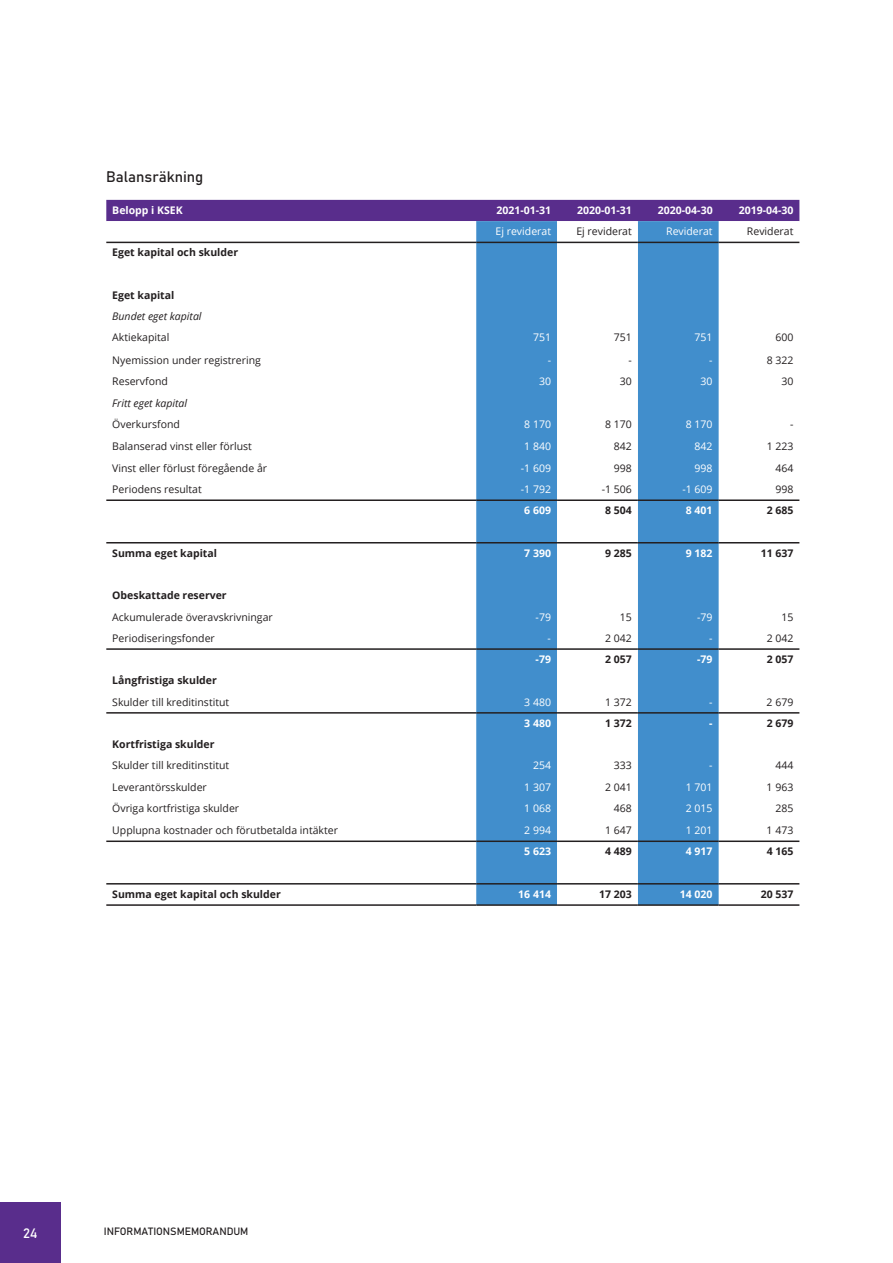
<style>
.page{position:relative;width:893px;height:1263px;background:#fff}
.page>*{position:absolute;margin:0;border:0;box-sizing:border-box;transform-origin:0 0}
.t1{font:15px "Bahnschrift";color:#231f20}
.t2{font:13.5px "Bahnschrift";color:#fff}
.t3{font:10.5px "Open Sans";color:#231f20}
.t4{font:700 10.5px "Open Sans";color:#231f20}
.t5{font:10.5px "Open Sans";color:#fff}
.t6{font:700 10.5px "Open Sans";color:#fff}
.t7{font:italic 10.5px "Open Sans";color:#231f20}
.t8{font:10.5px "Bahnschrift";color:#231f20}
</style>
<div class="page">
<div style="left:0;top:1202px;width:61px;height:61px;background:#592d8c"></div>
<div style="left:106px;top:200px;width:693px;height:21px;background:#592d8c"></div>
<svg style="left:476px;top:221px;width:243px;height:683px;background:#4992cd"></svg>
<svg style="left:557px;top:221px;width:81px;height:683px"></svg>
<hr style="left:106px;top:242px;width:370px;height:1px;background:#231f20">
<hr style="left:476px;top:242px;width:81px;height:1px;background:#231f20">
<hr style="left:557px;top:242px;width:81px;height:1px;background:#231f20">
<hr style="left:638px;top:242px;width:81px;height:1px;background:#231f20">
<hr style="left:719px;top:242px;width:80px;height:1px;background:#231f20">
<hr style="left:106px;top:499px;width:370px;height:2px;background:#231f20">
<hr style="left:476px;top:499px;width:81px;height:2px;background:#231f20">
<hr style="left:557px;top:499px;width:81px;height:2px;background:#231f20">
<hr style="left:638px;top:499px;width:81px;height:2px;background:#231f20">
<hr style="left:719px;top:499px;width:80px;height:2px;background:#231f20">
<hr style="left:106px;top:542px;width:370px;height:1px;background:#231f20">
<hr style="left:476px;top:542px;width:81px;height:1px;background:#231f20">
<hr style="left:557px;top:542px;width:81px;height:1px;background:#231f20">
<hr style="left:638px;top:542px;width:81px;height:1px;background:#231f20">
<hr style="left:719px;top:542px;width:80px;height:1px;background:#231f20">
<hr style="left:106px;top:648px;width:370px;height:2px;background:#231f20">
<hr style="left:476px;top:648px;width:81px;height:2px;background:#231f20">
<hr style="left:557px;top:648px;width:81px;height:2px;background:#231f20">
<hr style="left:638px;top:648px;width:81px;height:2px;background:#231f20">
<hr style="left:719px;top:648px;width:80px;height:2px;background:#231f20">
<hr style="left:106px;top:712px;width:370px;height:2px;background:#231f20">
<hr style="left:476px;top:712px;width:81px;height:2px;background:#231f20">
<hr style="left:557px;top:712px;width:81px;height:2px;background:#231f20">
<hr style="left:638px;top:712px;width:81px;height:2px;background:#231f20">
<hr style="left:719px;top:712px;width:80px;height:2px;background:#231f20">
<hr style="left:106px;top:840px;width:370px;height:2px;background:#231f20">
<hr style="left:476px;top:840px;width:81px;height:2px;background:#231f20">
<hr style="left:557px;top:840px;width:81px;height:2px;background:#231f20">
<hr style="left:638px;top:840px;width:81px;height:2px;background:#231f20">
<hr style="left:719px;top:840px;width:80px;height:2px;background:#231f20">
<hr style="left:106px;top:883px;width:370px;height:1px;background:#231f20">
<hr style="left:476px;top:883px;width:81px;height:1px;background:#231f20">
<hr style="left:557px;top:883px;width:81px;height:1px;background:#231f20">
<hr style="left:638px;top:883px;width:81px;height:1px;background:#231f20">
<hr style="left:719px;top:883px;width:80px;height:1px;background:#231f20">
<hr style="left:106px;top:904px;width:370px;height:2px;background:#231f20">
<hr style="left:476px;top:904px;width:81px;height:2px;background:#231f20">
<hr style="left:557px;top:904px;width:81px;height:2px;background:#231f20">
<hr style="left:638px;top:904px;width:81px;height:2px;background:#231f20">
<hr style="left:719px;top:904px;width:80px;height:2px;background:#231f20">
<h1 class="t1" style="left:106px;top:165px;width:99px">Balansräkning</h1>
<p class="t6" style="left:112px;top:203px;width:72px">Belopp i KSEK</p>
<p class="t6" style="left:496px;top:203px;width:56px">2021-01-31</p>
<p class="t6" style="left:577px;top:203px;width:56px">2020-01-31</p>
<p class="t6" style="left:658px;top:203px;width:56px">2020-04-30</p>
<p class="t6" style="left:739px;top:203px;width:56px">2019-04-30</p>
<p class="t5" style="left:496px;top:224px;width:57px">Ej reviderat</p>
<p class="t3" style="left:576px;top:224px;width:57px">Ej reviderat</p>
<p class="t5" style="left:666px;top:224px;width:48px">Reviderat</p>
<p class="t3" style="left:747px;top:224px;width:48px">Reviderat</p>
<p class="t4" style="left:112px;top:245px;width:127px">Eget kapital och skulder</p>
<p class="t4" style="left:112px;top:288px;width:64px">Eget kapital</p>
<p class="t7" style="left:112px;top:309px;width:91px">Bundet eget kapital</p>
<p class="t3" style="left:112px;top:330px;width:59px">Aktiekapital</p>
<p class="t5" style="left:533px;top:330px;width:20px">751</p>
<p class="t3" style="left:614px;top:330px;width:20px">751</p>
<p class="t5" style="left:695px;top:330px;width:20px">751</p>
<p class="t3" style="left:775px;top:330px;width:20px">600</p>
<p class="t3" style="left:112px;top:353px;width:150px">Nyemission under registrering</p>
<p class="t5" style="left:548px;top:353px;width:5px">-</p>
<p class="t3" style="left:628px;top:353px;width:5px">-</p>
<p class="t5" style="left:709px;top:353px;width:5px">-</p>
<p class="t3" style="left:767px;top:353px;width:28px">8 322</p>
<p class="t3" style="left:112px;top:374px;width:57px">Reservfond</p>
<p class="t5" style="left:539px;top:374px;width:14px">30</p>
<p class="t3" style="left:620px;top:374px;width:14px">30</p>
<p class="t5" style="left:701px;top:374px;width:14px">30</p>
<p class="t3" style="left:781px;top:374px;width:14px">30</p>
<p class="t7" style="left:112px;top:396px;width:76px">Fritt eget kapital</p>
<p class="t3" style="left:112px;top:417px;width:69px">Överkursfond</p>
<p class="t5" style="left:524px;top:417px;width:28px">8 170</p>
<p class="t3" style="left:605px;top:417px;width:28px">8 170</p>
<p class="t5" style="left:686px;top:417px;width:28px">8 170</p>
<p class="t3" style="left:790px;top:417px;width:5px">-</p>
<p class="t3" style="left:112px;top:439px;width:141px">Balanserad vinst eller förlust</p>
<p class="t5" style="left:524px;top:439px;width:28px">1 840</p>
<p class="t3" style="left:614px;top:439px;width:20px">842</p>
<p class="t5" style="left:695px;top:439px;width:20px">842</p>
<p class="t3" style="left:767px;top:439px;width:28px">1 223</p>
<p class="t3" style="left:112px;top:461px;width:156px">Vinst eller förlust föregående år</p>
<p class="t5" style="left:521px;top:461px;width:32px">-1 609</p>
<p class="t3" style="left:614px;top:461px;width:20px">998</p>
<p class="t5" style="left:695px;top:461px;width:20px">998</p>
<p class="t3" style="left:775px;top:461px;width:20px">464</p>
<p class="t3" style="left:112px;top:482px;width:91px">Periodens resultat</p>
<p class="t5" style="left:521px;top:482px;width:32px">-1 792</p>
<p class="t3" style="left:602px;top:482px;width:32px">-1 506</p>
<p class="t5" style="left:682px;top:482px;width:32px">-1 609</p>
<p class="t3" style="left:775px;top:482px;width:20px">998</p>
<p class="t6" style="left:524px;top:503px;width:28px">6 609</p>
<p class="t4" style="left:605px;top:503px;width:28px">8 504</p>
<p class="t6" style="left:686px;top:503px;width:28px">8 401</p>
<p class="t4" style="left:767px;top:503px;width:28px">2 685</p>
<p class="t4" style="left:112px;top:546px;width:106px">Summa eget kapital</p>
<p class="t6" style="left:524px;top:546px;width:28px">7 390</p>
<p class="t4" style="left:605px;top:546px;width:28px">9 285</p>
<p class="t6" style="left:686px;top:546px;width:28px">9 182</p>
<p class="t4" style="left:761px;top:546px;width:34px">11 637</p>
<p class="t4" style="left:112px;top:588px;width:116px">Obeskattade reserver</p>
<p class="t3" style="left:112px;top:610px;width:162px">Ackumulerade överavskrivningar</p>
<p class="t5" style="left:536px;top:610px;width:17px">-79</p>
<p class="t3" style="left:620px;top:610px;width:14px">15</p>
<p class="t5" style="left:697px;top:610px;width:17px">-79</p>
<p class="t3" style="left:781px;top:610px;width:14px">15</p>
<p class="t3" style="left:112px;top:631px;width:104px">Periodiseringsfonder</p>
<p class="t5" style="left:548px;top:631px;width:5px">-</p>
<p class="t3" style="left:605px;top:631px;width:28px">2 042</p>
<p class="t5" style="left:709px;top:631px;width:5px">-</p>
<p class="t3" style="left:767px;top:631px;width:28px">2 042</p>
<p class="t6" style="left:536px;top:652px;width:17px">-79</p>
<p class="t4" style="left:605px;top:652px;width:28px">2 057</p>
<p class="t6" style="left:697px;top:652px;width:17px">-79</p>
<p class="t4" style="left:767px;top:652px;width:28px">2 057</p>
<p class="t4" style="left:112px;top:673px;width:106px">Långfristiga skulder</p>
<p class="t3" style="left:112px;top:695px;width:118px">Skulder till kreditinstitut</p>
<p class="t5" style="left:524px;top:695px;width:28px">3 480</p>
<p class="t3" style="left:605px;top:695px;width:28px">1 372</p>
<p class="t5" style="left:709px;top:695px;width:5px">-</p>
<p class="t3" style="left:767px;top:695px;width:28px">2 679</p>
<p class="t6" style="left:524px;top:716px;width:28px">3 480</p>
<p class="t4" style="left:605px;top:716px;width:28px">1 372</p>
<p class="t6" style="left:709px;top:716px;width:5px">-</p>
<p class="t4" style="left:767px;top:716px;width:28px">2 679</p>
<p class="t4" style="left:112px;top:737px;width:104px">Kortfristiga skulder</p>
<p class="t3" style="left:112px;top:758px;width:118px">Skulder till kreditinstitut</p>
<p class="t5" style="left:533px;top:758px;width:20px">254</p>
<p class="t3" style="left:614px;top:758px;width:20px">333</p>
<p class="t5" style="left:709px;top:758px;width:5px">-</p>
<p class="t3" style="left:775px;top:758px;width:20px">444</p>
<p class="t3" style="left:112px;top:780px;width:96px">Leverantörsskulder</p>
<p class="t5" style="left:524px;top:780px;width:28px">1 307</p>
<p class="t3" style="left:605px;top:780px;width:28px">2 041</p>
<p class="t5" style="left:686px;top:780px;width:28px">1 701</p>
<p class="t3" style="left:767px;top:780px;width:28px">1 963</p>
<p class="t3" style="left:112px;top:801px;width:128px">Övriga kortfristiga skulder</p>
<p class="t5" style="left:524px;top:801px;width:28px">1 068</p>
<p class="t3" style="left:614px;top:801px;width:20px">468</p>
<p class="t5" style="left:686px;top:801px;width:28px">2 015</p>
<p class="t3" style="left:775px;top:801px;width:20px">285</p>
<p class="t3" style="left:112px;top:823px;width:227px">Upplupna kostnader och förutbetalda intäkter</p>
<p class="t5" style="left:524px;top:823px;width:28px">2 994</p>
<p class="t3" style="left:605px;top:823px;width:28px">1 647</p>
<p class="t5" style="left:686px;top:823px;width:28px">1 201</p>
<p class="t3" style="left:767px;top:823px;width:28px">1 473</p>
<p class="t6" style="left:524px;top:844px;width:28px">5 623</p>
<p class="t4" style="left:605px;top:844px;width:28px">4 489</p>
<p class="t6" style="left:686px;top:844px;width:28px">4 917</p>
<p class="t4" style="left:767px;top:844px;width:28px">4 165</p>
<p class="t4" style="left:112px;top:887px;width:170px">Summa eget kapital och skulder</p>
<p class="t6" style="left:518px;top:887px;width:34px">16 414</p>
<p class="t4" style="left:599px;top:887px;width:34px">17 203</p>
<p class="t6" style="left:680px;top:887px;width:34px">14 020</p>
<p class="t4" style="left:761px;top:887px;width:34px">20 537</p>
<p class="t2" style="left:23px;top:1222px;width:16px">24</p>
<p class="t8" style="left:104px;top:1223px;width:146px">INFORMATIONSMEMORANDUM</p>
</div>
